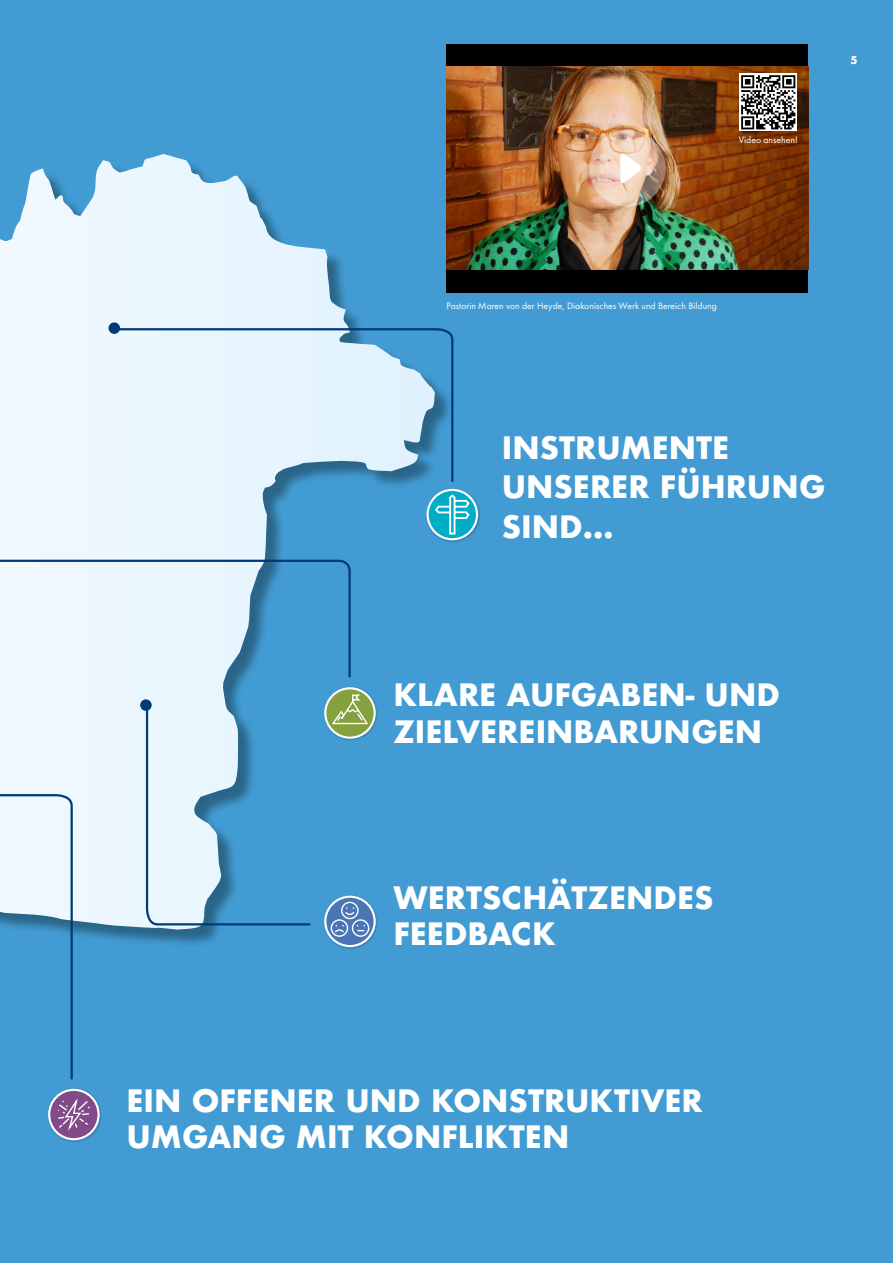
<style>
.page{position:relative;width:893px;height:1263px;background:#429bd2}
.page>*{position:absolute;margin:0;border:0;box-sizing:border-box;transform-origin:0 0}
.t1{font:700 30px/36.2px "Futura";color:#fff}
.t2{font:700 10.5px "Futura";color:#fff}
.t3{font:9.75px "Futura PT";color:#fff}
</style>
<div class="page">
<div style="left:447px;top:44px;width:361px;height:248px;background:#000"></div>
<img style="left:447px;top:67px;width:361px;height:203px">
<svg style="left:589px;top:130px;width:77px;height:77px"></svg>
<svg style="left:620px;top:153px;width:22px;height:31px"></svg>
<div style="left:0;top:157px;width:453px;height:791px;background:#000;opacity:.35"></div>
<svg style="left:0;top:156px;width:435px;height:773px"></svg>
<div style="left:323px;top:686px;width:56px;height:56px;background:#000;opacity:.2"></div>
<svg style="left:325px;top:688px;width:50px;height:50px"></svg>
<div style="left:324px;top:687px;width:52px;height:52px;border:2px solid #fff;border-radius:50%"></div>
<svg style="left:327px;top:694px;width:43px;height:49px"></svg>
<div style="left:425px;top:488px;width:56px;height:55px;background:#000;opacity:.2"></div>
<svg style="left:428px;top:490px;width:49px;height:49px"></svg>
<div style="left:427px;top:489px;width:51px;height:51px;border:2px solid #fff;border-radius:50%"></div>
<svg style="left:434px;top:493px;width:37px;height:42px"></svg>
<div style="left:47px;top:1088px;width:56px;height:55px;background:#000;opacity:.2"></div>
<svg style="left:49px;top:1090px;width:50px;height:49px"></svg>
<div style="left:48px;top:1089px;width:52px;height:51px;border:2px solid #fff;border-radius:50%"></div>
<svg style="left:56px;top:1099px;width:35px;height:35px"></svg>
<div style="left:323px;top:894px;width:56px;height:56px;background:#000;opacity:.2"></div>
<svg style="left:325px;top:897px;width:50px;height:49px"></svg>
<div style="left:324px;top:896px;width:52px;height:51px;border:2px solid #fff;border-radius:50%"></div>
<svg style="left:330px;top:901px;width:40px;height:36px"></svg>
<svg style="left:0;top:558px;width:352px;height:121px"></svg>
<div style="left:140px;top:699px;width:12px;height:12px;background:#003a78;border:2px solid #003a78;border-radius:50%"></div>
<svg style="left:110px;top:327px;width:344px;height:157px"></svg>
<svg style="left:145px;top:703px;width:168px;height:223px"></svg>
<svg style="left:0;top:793px;width:74px;height:287px"></svg>
<div style="left:109px;top:322px;width:11px;height:12px;background:#003a78;border:2px solid #003a78;border-radius:50%"></div>
<svg style="left:739px;top:73px;width:58px;height:58px"></svg>
<svg style="left:741px;top:75px;width:54px;height:54px"></svg>
<p class="t3" style="left:739px;top:134px;width:60px">Video ansehen!</p>
<p class="t2" style="left:850px;top:52px;width:9px">5</p>
<p class="t3" style="left:446px;top:300px;width:272px">Pastorin Maren von der Heyde, Diakonisches Werk und Bereich Bildung</p>
<p class="t1" style="left:502px;top:428px;width:325px;line-height:39.5px">INSTRUMENTE<br>UNSERER FÜHRUNG<br>SIND…</p>
<p class="t1" style="left:393px;top:677px;width:388px">KLARE AUFGABEN- UND<br>ZIELVEREINBARUNGEN</p>
<p class="t1" style="left:393px;top:880px;width:322px">WERTSCHÄTZENDES<br>FEEDBACK</p>
<p class="t1" style="left:126px;top:1082px;width:578px">EIN OFFENER UND KONSTRUKTIVER<br>UMGANG MIT KONFLIKTEN</p>
</div>
